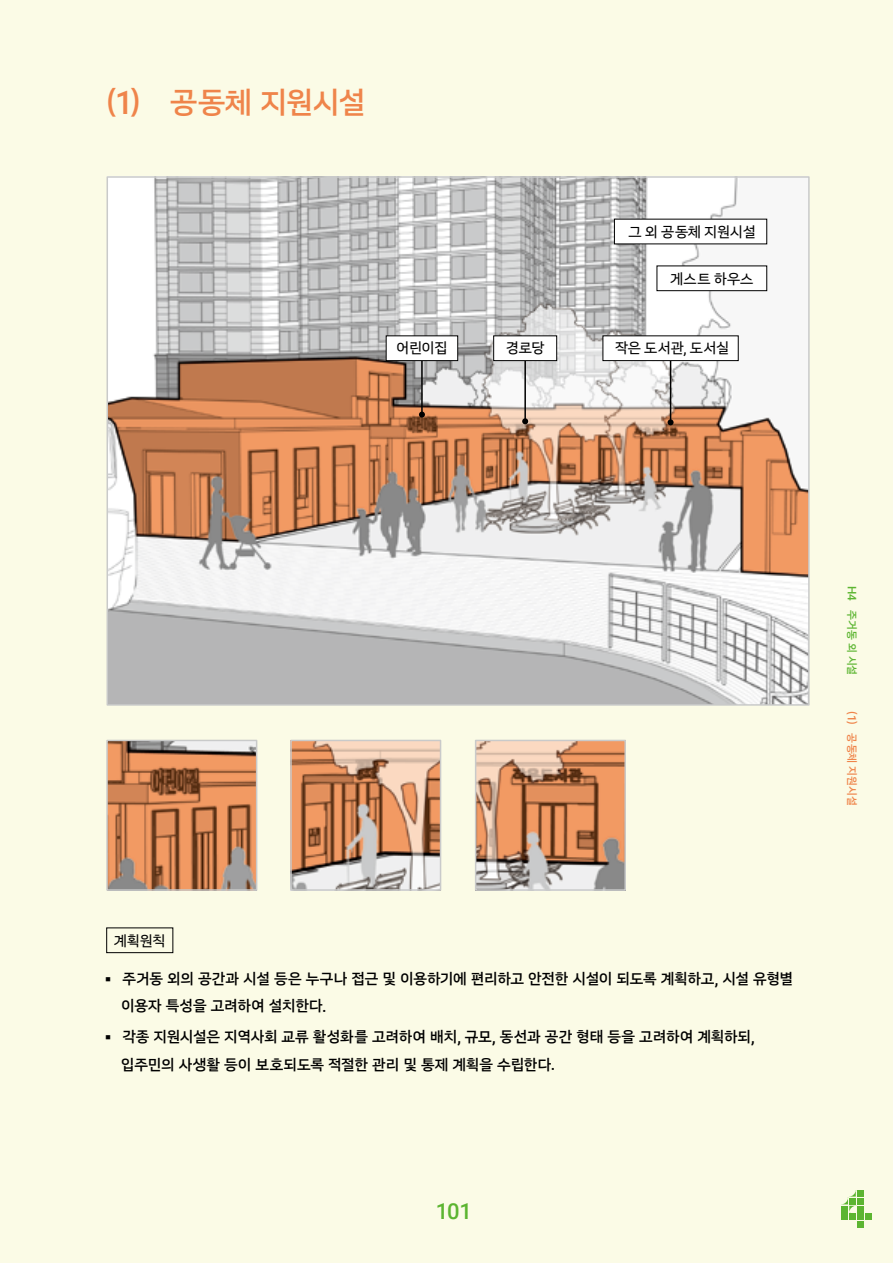
<style>
.page{position:relative;width:893px;height:1263px;background:#fbfbe6}
.page>*{position:absolute;margin:0;border:0;box-sizing:border-box;transform-origin:0 0}
.t1{font:33px "Geneva";color:#000}
.t2{font:28.35px "Sandoll November Beta 06 Md";letter-spacing:-.035em;color:#ef844a}
.t3{font:500 22.05px "Roboto";color:#5cb531}
.t4{font:14.25px/27px "Sandoll November Beta 06 Md";letter-spacing:-.01em;color:#000}
.t5{font:13.65px "Sandoll November Beta 05 Rg";letter-spacing:-.02em;color:#000}
.t6{font:10.35px "Sandoll November Beta 06 Md";letter-spacing:-.01em;color:#ef844a}
.t7{font:10.35px "Sandoll November Beta 06 Md";color:#5cb531}
.s1{font-family:"Roboto";font-weight:500;font-size:32.4px}
.s2{font-family:"Roboto";font-size:15.6px}
.s3{font-family:"Roboto";font-weight:500;font-size:16.2px}
.s4{font-family:"Roboto";font-weight:500;font-size:11.7px}
</style>
<div class="page">
<img style="left:110px;top:179px;width:697px;height:524px">
<img style="left:109px;top:743px;width:145px;height:145px">
<div style="left:106px;top:740px;width:151px;height:151px;border:2px solid #c9caca"></div>
<img style="left:293px;top:743px;width:145px;height:145px">
<div style="left:290px;top:740px;width:151px;height:151px;border:2px solid #c9caca"></div>
<img style="left:478px;top:743px;width:145px;height:145px">
<div style="left:475px;top:740px;width:151px;height:151px;border:2px solid #c9caca"></div>
<hr style="left:421px;top:348px;width:2px;height:67px;background:#000">
<svg style="left:419px;top:412px;width:6px;height:6px"></svg>
<hr style="left:524px;top:343px;width:2px;height:78px;background:#000">
<svg style="left:522px;top:418px;width:6px;height:6px"></svg>
<hr style="left:670px;top:344px;width:1px;height:78px;background:#000">
<svg style="left:668px;top:419px;width:6px;height:6px"></svg>
<div style="left:494px;top:336px;width:63px;height:25px;background:#fff"></div>
<div style="left:493px;top:335px;width:64px;height:26px;border:1px solid #000"></div>
<div style="left:603px;top:336px;width:135px;height:25px;background:#fff"></div>
<div style="left:602px;top:335px;width:137px;height:26px;border:1px solid #000"></div>
<div style="left:386px;top:336px;width:72px;height:25px;background:#fff"></div>
<div style="left:386px;top:335px;width:72px;height:26px;border:1px solid #000"></div>
<div style="left:106px;top:927px;width:67px;height:26px;border:1px solid #000"></div>
<div style="left:657px;top:266px;width:110px;height:25px;background:#fff"></div>
<div style="left:657px;top:266px;width:110px;height:25px;border:1px solid #000"></div>
<div style="left:614px;top:219px;width:153px;height:25px;background:#fff"></div>
<div style="left:857px;top:1198px;width:7px;height:6px;background:#5cb531"></div>
<div style="left:857px;top:1190px;width:7px;height:6px;background:#5cb531"></div>
<div style="left:841px;top:1213px;width:7px;height:7px;background:#5cb531"></div>
<div style="left:849px;top:1213px;width:7px;height:7px;background:#5cb531"></div>
<div style="left:857px;top:1221px;width:7px;height:7px;background:#5cb531"></div>
<div style="left:857px;top:1213px;width:7px;height:7px;background:#5cb531"></div>
<div style="left:865px;top:1213px;width:6px;height:7px;background:#5cb531"></div>
<div style="left:857px;top:1206px;width:7px;height:6px;background:#5cb531"></div>
<svg style="left:841px;top:1190px;width:15px;height:22px"></svg>
<h2 class="t2" style="left:106px;top:80px;width:261px">(<span class="s1">1</span>) 공동체 지원시설</h2>
<p class="t5" style="left:628px;top:221px;width:129px">그 외 공동체 지원시설</p>
<p class="t5" style="left:670px;top:268px;width:85px">게스트 하우스</p>
<p class="t5" style="left:396px;top:338px;width:53px">어린이집</p>
<p class="t5" style="left:506px;top:338px;width:40px">경로당</p>
<p class="t5" style="left:615px;top:338px;width:116px">작은 도서관<span class="s2">,</span> 도서실</p>
<p class="t5" style="left:114px;top:930px;width:53px">계획원칙</p>
<h1 class="t1" style="left:97px;top:957px;width:24px">·</h1>
<p class="t4" style="left:121px;top:965px;width:673px">주거동 외의 공간과 시설 등은 누구나 접근 및 이용하기에 편리하고 안전한 시설이 되도록 계획하고<span class="s3">,</span> 시설 유형별 이용자 특성을 고려하여 설치한다<span class="s3">.</span></p>
<h1 class="t1" style="left:97px;top:1015px;width:24px">·</h1>
<p class="t4" style="left:121px;top:1023px;width:635px">각종 지원시설은 지역사회 교류 활성화를 고려하여 배치<span class="s3">,</span> 규모<span class="s3">,</span> 동선과 공간 형태 등을 고려하여 계획하되<span class="s3">, </span>입주민의 사생활 등이 보호되도록 적절한 관리 및 통제 계획을 수립한다<span class="s3">.</span></p>
<h3 class="t3" style="left:436px;top:1196px;width:37px">101</h3>
<p class="t7" style="left:860px;top:586px;width:91px;rotate:90deg"><span class="s4">H4</span> 주거동 외 시설</p>
<p class="t6" style="left:860px;top:711px;width:96px;rotate:90deg">(<span class="s4">1</span>) 공동체 지원시설</p>
</div>
